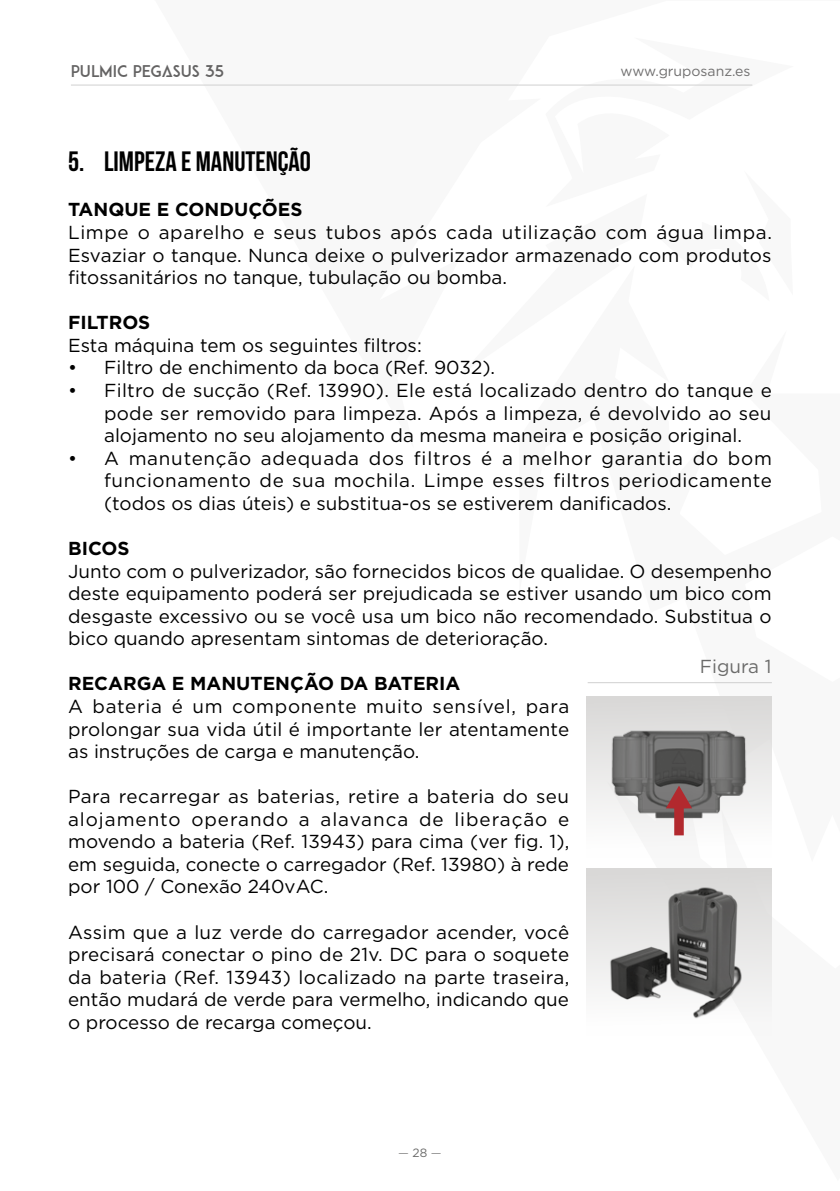
<style>
.page{position:relative;width:840px;height:1191px;background:#fff}
.page>*{position:absolute;margin:0;border:0;box-sizing:border-box;transform-origin:0 0}
.t1{font:28px "Bebas Neue";color:#000}
.t2{font:18.8px/22.6px "Gotham";color:#000;text-align:justify}
.t3{font:700 18.8px "Gotham";color:#000}
.t4{font:18.8px "Gotham";color:#6b6b6a}
.t5{font:16px "Tamer";letter-spacing:-.005em;color:#646363}
.t6{font:14px "Gotham";color:#706f6f}
.t7{font:300 12px "Gotham";color:#6b6b6a}
.s1{font-weight:400}
</style>
<div class="page">
<hr style="left:71px;top:85px;width:680px;height:1px;background:#d0d0d0">
<div style="left:585px;top:868px;width:186px;height:167px;background:linear-gradient(to bottom,#d8d7d6,#fdfdfd)"></div>
<img style="left:602px;top:881px;width:151px;height:140px">
<div style="left:585px;top:696px;width:186px;height:161px;background:linear-gradient(to bottom,#d9d8d7,#fefefe)"></div>
<img style="left:608px;top:726px;width:140px;height:93px">
<svg style="left:665px;top:785px;width:26px;height:50px"></svg>
<hr style="left:587px;top:682px;width:184px;height:1px;background:#d0d0d0">
<p class="t5" style="left:71px;top:61px;width:155px">PULMIC PEGASUS 35</p>
<p class="t6" style="left:620px;top:62px;width:132px">www.gruposanz.es</p>
<h1 class="t1" style="left:68px;top:146px;width:244px">5. LIMPEZA E MANUTENÇÃO</h1>
<p class="t3" style="left:68px;top:197px;width:236px">TANQUE E CONDUÇÕES</p>
<p class="t2" style="left:68px;top:221px;width:705px">Limpe o aparelho e seus tubos após cada utilização com água limpa.<br>Esvaziar o tanque. Nunca deixe o pulverizador armazenado com produtos fitossanitários no tanque, tubulação ou bomba.</p>
<p class="t3" style="left:68px;top:310px;width:84px">FILTROS</p>
<p class="t2" style="left:68px;top:333px;width:355px">Esta máquina tem os seguintes filtros:</p>
<p class="t2" style="left:68px;top:356px;width:428px">• Filtro de enchimento da boca (Ref. 9032).</p>
<p class="t2" style="left:104px;top:378px;width:668px;text-indent:-36px">• Filtro de sucção (Ref. 13990). Ele está localizado dentro do tanque e pode ser removido para limpeza. Após a limpeza, é devolvido ao seu alojamento no seu alojamento da mesma maneira e posição original.</p>
<p class="t2" style="left:104px;top:446px;width:669px;text-indent:-36px">• A manutenção adequada dos filtros é a melhor garantia do bom funcionamento de sua mochila. Limpe esses filtros periodicamente (todos os dias úteis) e substitua-os se estiverem danificados.</p>
<p class="t3" style="left:68px;top:536px;width:63px">BICOS</p>
<p class="t2" style="left:68px;top:559px;width:705px">Junto com o pulverizador, são fornecidos bicos de qualidae. O desempenho deste equipamento poderá ser prejudicada se estiver usando um bico com desgaste excessivo ou se você usa um bico não recomendado. Substitua o bico quando apresentam sintomas de deterioração.</p>
<p class="t3" style="left:68px;top:671px;width:393px">RECARGA E MANUTENÇÃO DA BATERIA</p>
<p class="t2" style="left:68px;top:694px;width:502px">A bateria é um componente muito sensível, para prolongar sua vida útil é importante ler atentamente as instruções de carga e manutenção.</p>
<p class="t2" style="left:68px;top:785px;width:502px">Para recarregar as baterias, retire a bateria do seu alojamento operando a alavanca de liberação e movendo a bateria (Ref. 13943) para cima (ver fig. 1), em seguida, conecte o carregador (Ref. 13980) à rede por 100 / Conexão 240vAC.</p>
<p class="t2" style="left:68px;top:920px;width:502px">Assim que a luz verde do carregador acender, você precisará conectar o pino de 21v. DC para o soquete da bateria (Ref. 13943) localizado na parte traseira, então mudará de verde para vermelho, indicando que o processo de recarga começou.</p>
<p class="t4" style="left:699px;top:654px;width:73px">Figura 1</p>
<p class="t7" style="left:398px;top:1144px;width:45px">— <span class="s1">28</span> —</p>
</div>
